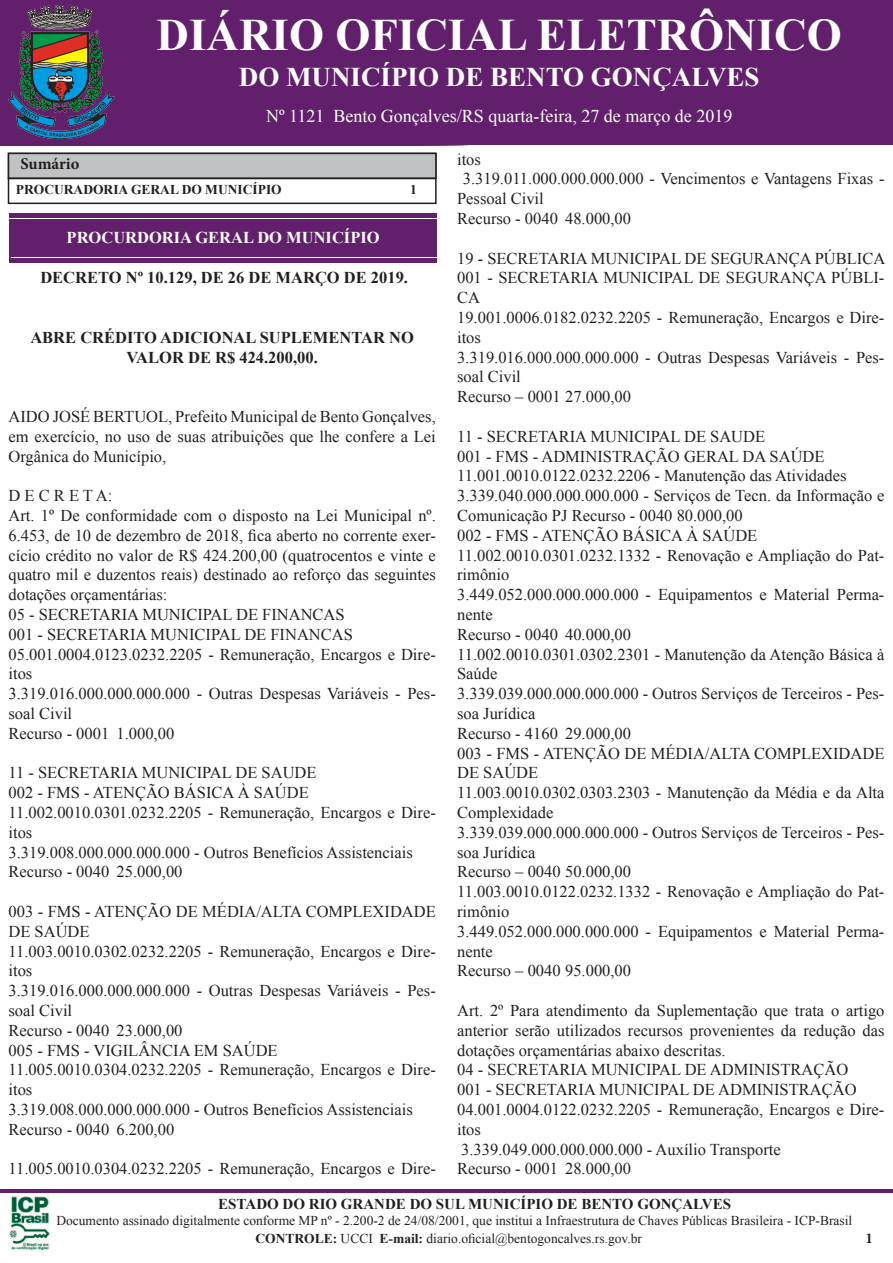
<style>
.page{position:relative;width:893px;height:1263px;background:#fff}
.page>*{position:absolute;margin:0;border:0;box-sizing:border-box;transform-origin:0 0}
.t1{font:700 45px "Times New Roman";color:#fff}
.t2{font:700 27px "Times New Roman";color:#fff}
.t3{font:18px "Times New Roman";color:#fff}
.t4{font:16.5px/19.8px "Times New Roman";color:#231f20}
.t5{font:700 16.5px "Times New Roman";color:#231f20}
.t6{font:700 16.5px "Times New Roman";color:#fff}
.t7{font:700 16.5px "Minion Pro";color:#231f20}
.t8{font:700 15px "Times New Roman";color:#231f20}
.t9{font:700 15px "Minion Pro";color:#231f20}
.t10{font:13.5px "Times New Roman";color:#231f20}
.t11{font:700 13.5px "Times New Roman";color:#231f20}
.s1{font-weight:700}
</style>
<div class="page">
<div style="left:9px;top:153px;width:427px;height:25px;background:#c1c2c4"></div>
<div style="left:8px;top:153px;width:429px;height:26px;border:2px solid #231f20"></div>
<div style="left:8px;top:178px;width:429px;height:26px;border:2px solid #231f20"></div>
<div style="left:10px;top:213px;width:427px;height:50px;background:#62206c"></div>
<hr style="left:11px;top:257px;width:432px;height:1px;background:#fff">
<hr style="left:9px;top:218px;width:432px;height:1px;background:#fff">
<img style="left:9px;top:1195px;width:41px;height:56px">
<svg style="left:0;top:0;width:893px;height:146px;background:#60256c"></svg>
<hr style="left:0;top:1189px;width:893px;height:3px;background:#62206c">
<p class="t1" style="left:157px;top:4px;width:687px">DIÁRIO OFICIAL ELETRÔNICO</p>
<p class="t2" style="left:239px;top:58px;width:522px">DO MUNICÍPIO DE BENTO GONÇALVES</p>
<p class="t3" style="left:288px;top:104px;width:375px">473 Bento Gonçalves/RS Quinta-feira, 10 de Agost</p>
<p class="t3" style="left:724px;top:104px;width:10px">6</p>
<p class="t3" style="left:266px;top:104px;width:468px">Nº 1121 Bento Gonçalves/RS quarta-feira, 27 de março de 2019</p>
<p class="t3" style="left:501px;top:104px;width:15px">ar</p>
<p class="t7" style="left:20px;top:152px;width:61px">Sumário</p>
<p class="t11" style="left:16px;top:180px;width:267px">PROCURADORIA GERAL DO MUNICÍPIO</p>
<p class="t11" style="left:410px;top:180px;width:8px">1</p>
<p class="t6" style="left:67px;top:226px;width:315px">PROCURDORIA GERAL DO MUNICÍPIO</p>
<p class="t5" style="left:40px;top:266px;width:369px">DECRETO Nº 10.129, DE 26 DE MARÇO DE 2019.</p>
<p class="t5" style="left:30px;top:326px;width:385px">ABRE CRÉDITO ADICIONAL SUPLEMENTAR NO</p>
<p class="t5" style="left:127px;top:346px;width:193px">VALOR DE R$ 424.200,00.</p>
<p class="t4" style="left:9px;top:406px;width:429px;text-align:justify">AIDO JOSÉ BERTUOL, Prefeito Municipal de Bento Gonçalves, em exercício, no uso de suas atribuições que lhe confere a Lei Orgânica do Município,</p>
<p class="t4" style="left:9px;top:485px;width:105px">D E C R E T A:</p>
<p class="t4" style="left:9px;top:505px;width:429px;text-align:justify">Art. 1º De conformidade com o disposto na Lei Municipal nº.<br>6.453, de 10 de dezembro de 2018, fica aberto no corrente exer&shy;cício crédito no valor de R$ 424.200,00 (quatrocentos e vinte e quatro mil e duzentos reais) destinado ao reforço das seguintes dotações orçamentárias:</p>
<p class="t4" style="left:9px;top:604px;width:338px">05 - SECRETARIA MUNICIPAL DE FINANCAS</p>
<p class="t4" style="left:9px;top:624px;width:346px">001 - SECRETARIA MUNICIPAL DE FINANCAS</p>
<p class="t4" style="left:9px;top:644px;width:429px">05.001.0004.0123.0232.2205 - Remuneração, Encargos e Dire&shy;itos</p>
<p class="t4" style="left:9px;top:683px;width:429px">3.319.016.000.000.000.000 - Outras Despesas Variáveis - Pes&shy;soal Civil</p>
<p class="t4" style="left:9px;top:723px;width:167px">Recurso - 0001 1.000,00</p>
<p class="t4" style="left:9px;top:763px;width:310px">11 - SECRETARIA MUNICIPAL DE SAUDE</p>
<p class="t4" style="left:9px;top:782px;width:302px">002 - FMS - ATENÇÃO BÁSICA À SAÚDE</p>
<p class="t4" style="left:9px;top:802px;width:429px">11.002.0010.0301.0232.2205 - Remuneração, Encargos e Dire&shy;itos</p>
<p class="t4" style="left:9px;top:842px;width:406px">3.319.008.000.000.000.000 - Outros Benefícios Assistenciais</p>
<p class="t4" style="left:9px;top:862px;width:175px">Recurso - 0040 25.000,00</p>
<p class="t4" style="left:9px;top:901px;width:429px">003 - FMS - ATENÇÃO DE MÉDIA/ALTA COMPLEXIDADE<br>DE SAÚDE</p>
<p class="t4" style="left:9px;top:941px;width:429px">11.003.0010.0302.0232.2205 - Remuneração, Encargos e Dire&shy;itos</p>
<p class="t4" style="left:9px;top:980px;width:429px">3.319.016.000.000.000.000 - Outras Despesas Variáveis - Pes&shy;soal Civil</p>
<p class="t4" style="left:9px;top:1020px;width:175px">Recurso - 0040 23.000,00</p>
<p class="t4" style="left:9px;top:1040px;width:271px">005 - FMS - VIGILÂNCIA EM SAÚDE</p>
<p class="t4" style="left:9px;top:1060px;width:429px">11.005.0010.0304.0232.2205 - Remuneração, Encargos e Dire&shy;itos</p>
<p class="t4" style="left:9px;top:1099px;width:406px">3.319.008.000.000.000.000 - Outros Benefícios Assistenciais</p>
<p class="t4" style="left:9px;top:1119px;width:167px">Recurso - 0040 6.200,00</p>
<p class="t4" style="left:9px;top:1159px;width:429px">11.005.0010.0304.0232.2205 - Remuneração, Encargos e Dire-</p>
<p class="t4" style="left:457px;top:149px;width:25px">itos</p>
<p class="t4" style="left:457px;top:169px;width:429px;text-indent:6px">3.319.011.000.000.000.000 - Vencimentos e Vantagens Fixas -<br>Pessoal Civil</p>
<p class="t4" style="left:457px;top:208px;width:175px">Recurso - 0040 48.000,00</p>
<p class="t4" style="left:457px;top:248px;width:430px">19 - SECRETARIA MUNICIPAL DE SEGURANÇA PÚBLICA</p>
<p class="t4" style="left:457px;top:268px;width:429px">001 - SECRETARIA MUNICIPAL DE SEGURANÇA PÚBLI-<br>CA</p>
<p class="t4" style="left:457px;top:307px;width:429px">19.001.0006.0182.0232.2205 - Remuneração, Encargos e Dire&shy;itos</p>
<p class="t4" style="left:457px;top:347px;width:429px">3.319.016.000.000.000.000 - Outras Despesas Variáveis - Pes&shy;soal Civil</p>
<p class="t4" style="left:457px;top:386px;width:175px">Recurso – 0001 27.000,00</p>
<p class="t4" style="left:457px;top:426px;width:310px">11 - SECRETARIA MUNICIPAL DE SAUDE</p>
<p class="t4" style="left:457px;top:446px;width:369px">001 - FMS - ADMINISTRAÇÃO GERAL DA SAÚDE</p>
<p class="t4" style="left:457px;top:466px;width:391px">11.001.0010.0122.0232.2206 - Manutenção das Atividades</p>
<p class="t4" style="left:457px;top:485px;width:429px">3.339.040.000.000.000.000 - Serviços de Tecn. da Informação e<br>Comunicação PJ Recurso - 0040 80.000,00</p>
<p class="t4" style="left:457px;top:525px;width:302px">002 - FMS - ATENÇÃO BÁSICA À SAÚDE</p>
<p class="t4" style="left:457px;top:545px;width:429px">11.002.0010.0301.0232.1332 - Renovação e Ampliação do Pat&shy;rimônio</p>
<p class="t4" style="left:457px;top:584px;width:429px">3.449.052.000.000.000.000 - Equipamentos e Material Perma&shy;nente</p>
<p class="t4" style="left:457px;top:624px;width:175px">Recurso - 0040 40.000,00</p>
<p class="t4" style="left:457px;top:644px;width:429px">11.002.0010.0301.0302.2301 - Manutenção da Atenção Básica à<br>Saúde</p>
<p class="t4" style="left:457px;top:683px;width:429px">3.339.039.000.000.000.000 - Outros Serviços de Terceiros - Pes&shy;soa Jurídica</p>
<p class="t4" style="left:457px;top:723px;width:175px">Recurso - 4160 29.000,00</p>
<p class="t4" style="left:457px;top:743px;width:429px">003 - FMS - ATENÇÃO DE MÉDIA/ALTA COMPLEXIDADE<br>DE SAÚDE</p>
<p class="t4" style="left:457px;top:782px;width:429px">11.003.0010.0302.0303.2303 - Manutenção da Média e da Alta<br>Complexidade</p>
<p class="t4" style="left:457px;top:822px;width:429px">3.339.039.000.000.000.000 - Outros Serviços de Terceiros - Pes&shy;soa Jurídica</p>
<p class="t4" style="left:457px;top:862px;width:175px">Recurso – 0040 50.000,00</p>
<p class="t4" style="left:457px;top:881px;width:429px">11.003.0010.0122.0232.1332 - Renovação e Ampliação do Pat&shy;rimônio</p>
<p class="t4" style="left:457px;top:921px;width:429px">3.449.052.000.000.000.000 - Equipamentos e Material Perma&shy;nente</p>
<p class="t4" style="left:457px;top:961px;width:175px">Recurso – 0040 95.000,00</p>
<p class="t4" style="left:457px;top:1000px;width:429px;text-align:justify">Art. 2º Para atendimento da Suplementação que trata o artigo anterior serão utilizados recursos provenientes da redução das dotações orçamentárias abaixo descritas.</p>
<p class="t4" style="left:457px;top:1060px;width:393px">04 - SECRETARIA MUNICIPAL DE ADMINISTRAÇÃO</p>
<p class="t4" style="left:457px;top:1079px;width:401px">001 - SECRETARIA MUNICIPAL DE ADMINISTRAÇÃO</p>
<p class="t4" style="left:457px;top:1099px;width:429px">04.001.0004.0122.0232.2205 - Remuneração, Encargos e Dire&shy;itos</p>
<p class="t4" style="left:461px;top:1139px;width:321px">3.339.049.000.000.000.000 - Auxílio Transporte</p>
<p class="t4" style="left:457px;top:1159px;width:175px">Recurso - 0001 28.000,00</p>
<p class="t8" style="left:218px;top:1193px;width:514px">ESTADO DO RIO GRANDE DO SUL MUNICÍPIO DE BENTO GONÇALVES</p>
<p class="t10" style="left:56px;top:1211px;width:797px">Documento assinado digitalmente conforme MP nº - 2.200-2 de 24/08/2001, que institui a Infraestrutura de Chaves Públicas Brasileira - ICP-Brasil</p>
<p class="t10" style="left:255px;top:1229px;width:388px"><span class="s1">CONTROLE:</span> UCCI <span class="s1">E-mail:</span> diario.oficial@bentogoncalves.rs.gov.br</p>
<p class="t9" style="left:865px;top:1227px;width:9px">1</p>
</div>
